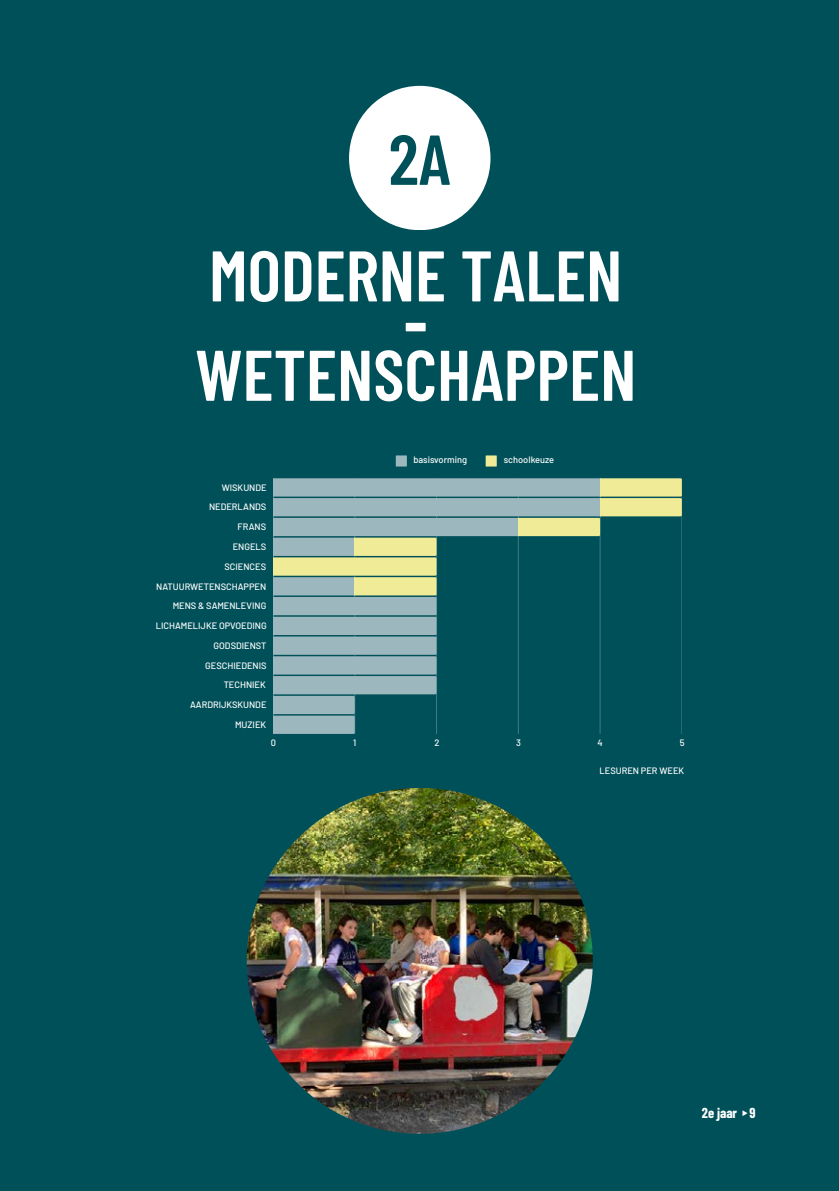
<style>
.page{position:relative;width:839px;height:1191px;background:#fff}
.page>*{position:absolute;margin:0;border:0;box-sizing:border-box;transform-origin:0 0}
.t1{font:600 71.4px/99.4px "Barlow Condensed";color:#fff}
.t2{font:600 70.4px "Barlow Condensed";color:#005059}
.t3{font:700 70.4px "Barlow Condensed";color:#fff}
.t4{font:700 14px "Barlow Condensed";color:#fff}
.t5{font:500 9.2px/19.8px "Barlow";color:#fff;text-align:right}
.s1{font-family:"Free Sans";font-weight:400}
</style>
<div class="page">
<div style="left:0;top:0;width:838px;height:1191px;background:#005059"></div>
<div style="left:349px;top:86px;width:141px;height:144px;background:#fff;border-radius:50%"></div>
<svg style="left:396px;top:455px;width:11px;height:12px"></svg>
<svg style="left:485px;top:455px;width:11px;height:12px"></svg>
<hr style="left:681px;top:478px;width:1px;height:256px;background:#fff;opacity:.25">
<svg style="left:273px;top:478px;width:408px;height:256px"></svg>
<img style="left:247px;top:788px;width:345px;height:346px;border-radius:50%">
<h1 class="t2" style="left:388px;top:114px;width:64px">2A</h1>
<p class="t1" style="left:195px;top:223px;width:443px">MODERNE TALEN<br>WETENSCHAPPEN</p>
<p class="t3" style="left:404px;top:278px;width:25px">-</p>
<p class="t5" style="left:156px;top:477px;width:112px">WISKUNDE<br>NEDERLANDS<br>FRANS<br>ENGELS<br>SCIENCES<br>NATUURWETENSCHAPPEN<br>MENS &amp; SAMENLEVING<br>LICHAMELIJKE OPVOEDING<br>GODSDIENST<br>GESCHIEDENIS<br>TECHNIEK<br>AARDRIJ KSKUNDE<br>MUZIEK</p>
<p class="t5" style="left:413px;top:450px;width:55px">basisvorming</p>
<p class="t5" style="left:504px;top:450px;width:52px">schoolkeuze</p>
<p class="t5" style="left:271px;top:732px;width:7px">0</p>
<p class="t5" style="left:353px;top:732px;width:5px">1</p>
<p class="t5" style="left:434px;top:732px;width:7px">2</p>
<p class="t5" style="left:516px;top:732px;width:6px">3</p>
<p class="t5" style="left:597px;top:732px;width:7px">4</p>
<p class="t5" style="left:679px;top:732px;width:6px">5</p>
<p class="t5" style="left:599px;top:761px;width:86px">LESUREN PER WEEK</p>
<p class="t4" style="left:701px;top:1104px;width:55px">2e jaar <span class="s1">▸</span>9</p>
</div>
